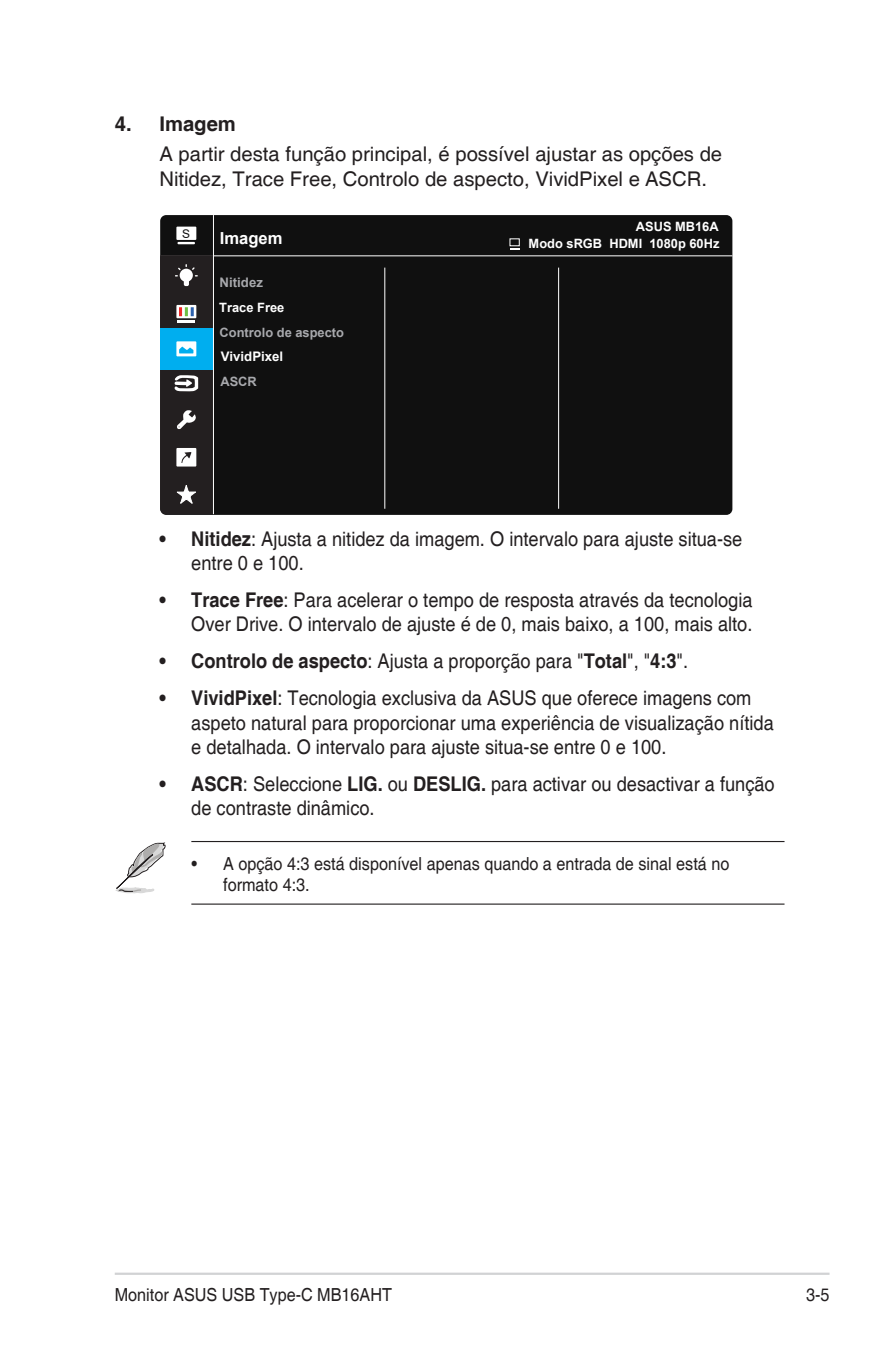
<style>
.page{position:relative;width:893px;height:1346px;background:#fff}
.page>*{position:absolute;margin:0;border:0;box-sizing:border-box;transform-origin:0 0}
.Body_Text_Indent{font:20.25px/24.3px "Helvetica";color:#231f20;scale:.9 1}
.Body_Text_Indent-2{font:20.25px/24.3px "Helvetica";color:#231f20}
.OSD_Item{font:700 20.25px "Helvetica";color:#231f20}
.t1{font:18px/21.6px "Helvetica";color:#231f20;scale:.9 1}
.t2{font:700 16.65px "Arial";color:#fff}
.t3{font:700 13.28px "Arial";color:#fff}
.t4{font:700 13.28px "Arial";color:#a8a9ad}
.t5{font:700 12.83px "Arial";color:#fff}
.t6{font:700 12.83px "Arial";color:#a8a9ad}
.t7{font:11.92px "Arial";color:#101010}
.s1{font-weight:700}
</style>
<div class="page">
<hr style="left:115px;top:1272px;width:714px;height:3px;background:#d1d2d4">
<div style="left:160px;top:215px;width:572px;height:300px;background:#101010;border-radius:6px"></div>
<hr style="left:160px;top:255px;width:572px;height:1px;background:#fff">
<hr style="left:384px;top:268px;width:1px;height:241px;background:#fff">
<hr style="left:558px;top:268px;width:1px;height:241px;background:#fff">
<div style="left:176px;top:227px;width:20px;height:13px;background:#fff"></div>
<svg style="left:177px;top:242px;width:18px;height:2px"></svg>
<hr style="left:213px;top:215px;width:1px;height:299px;background:#fff">
<svg style="left:160px;top:255px;width:53px;height:259px;background:#364c57"></svg>
<hr style="left:191px;top:841px;width:593px;height:1px;background:#231f20">
<hr style="left:191px;top:903px;width:593px;height:1px;background:#231f20">
<svg style="left:115px;top:842px;width:51px;height:52px"></svg>
<p class="OSD_Item" style="left:115px;top:112px;width:123px">4. Imagem</p>
<p class="Body_Text_Indent-2" style="left:159px;top:143px;width:564px">A partir desta função principal, é possível ajustar as opções de<br>Nitidez, Trace Free, Controlo de aspecto, VividPixel e ASCR.</p>
<p class="t7" style="left:182px;top:225px;width:9px">S</p>
<p class="t2" style="left:220px;top:226px;width:64px">Imagem</p>
<p class="t4" style="left:220px;top:273px;width:45px">Nitidez</p>
<p class="t5" style="left:219px;top:298px;width:67px">Trace Free</p>
<p class="t6" style="left:220px;top:323px;width:126px">Controlo de aspecto</p>
<p class="t3" style="left:221px;top:347px;width:64px">VividPixel</p>
<p class="t6" style="left:220px;top:372px;width:38px">ASCR</p>
<p class="t5" style="left:636px;top:217px;width:84px">ASUS MB16A</p>
<p class="t5" style="left:529px;top:234px;width:192px">Modo sRGB HDMI 1080p 60Hz</p>
<p class="Body_Text_Indent" style="left:191px;top:527px;width:614px;text-indent:-32px"><span class="s1">• Nitidez</span>: Ajusta a nitidez da imagem. O intervalo para ajuste situa-se entre 0 e 100.</p>
<p class="Body_Text_Indent" style="left:159px;top:588px;width:661px;text-align:right"><span class="s1">• Trace Free</span>: Para acelerar o tempo de resposta através da tecnologia<br>Over Drive. O intervalo de ajuste é de 0, mais baixo, a 100, mais alto.</p>
<p class="Body_Text_Indent" style="left:159px;top:650px;width:589px"><span class="s1">• Controlo de aspecto</span>: Ajusta a proporção para "<span class="s1">Total</span>", "<span class="s1">4:3</span>".</p>
<p class="Body_Text_Indent" style="left:191px;top:687px;width:649px;text-indent:-32px"><span class="s1">• VividPixel</span>: Tecnologia exclusiva da ASUS que oferece imagens com aspeto natural para proporcionar uma experiência de visualização nítida e detalhada. O intervalo para ajuste situa-se entre 0 e 100.</p>
<p class="Body_Text_Indent" style="left:191px;top:772px;width:650px;text-indent:-32px"><span class="s1">• ASCR</span>: Seleccione <span class="s1">LIG.</span> ou <span class="s1">DESLIG.</span> para activar ou desactivar a função de contraste dinâmico.</p>
<p class="t1" style="left:223px;top:853px;width:564px;text-indent:-32px">• A opção 4:3 está disponível apenas quando a entrada de sinal está no formato 4:3.</p>
<p class="t1" style="left:115px;top:1284px;width:310px">Monitor ASUS USB Type-C MB16AHT</p>
<p class="t1" style="left:806px;top:1284px;width:28px">3-5</p>
</div>
